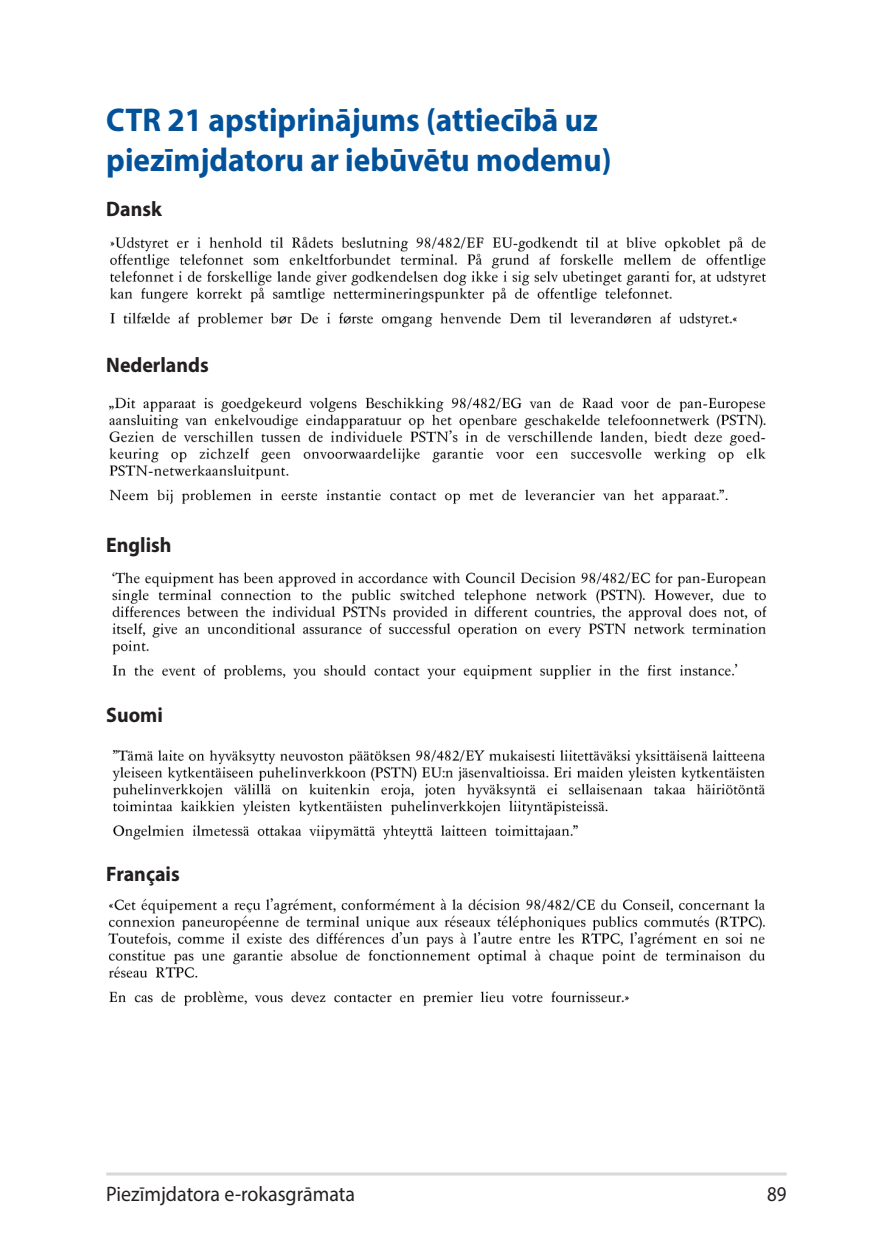
<style>
.page{position:relative;width:893px;height:1259px;background:#fff}
.page>*{position:absolute;margin:0;border:0;box-sizing:border-box;transform-origin:0 0}
.Heading_2{font:700 33px/39.6px "Myriad Pro";color:#01529a;scale:.95 1}
.Notices_Body_Text_Bo{font:700 21px "Myriad Pro";color:#231f20;scale:.95 1}
.t1{font:21px "Myriad Pro";color:#231f20;scale:.95 1}
.t2{font:21px "Myriad Pro";color:#231f20;scale:.9 1}
</style>
<div class="page">
<hr style="left:106px;top:1172px;width:681px;height:3px;background:#d8d8d8">
<img style="left:110px;top:236px;width:657px;height:92px">
<img style="left:109px;top:397px;width:657px;height:108px">
<img style="left:112px;top:572px;width:655px;height:108px">
<img style="left:112px;top:749px;width:653px;height:91px">
<img style="left:108px;top:898px;width:657px;height:108px">
<p class="Heading_2" style="left:106px;top:99px;width:533px">CTR 21 apstiprinājums (attiecībā uz piezīmjdatoru ar iebūvētu modemu)</p>
<p class="Notices_Body_Text_Bo" style="left:106px;top:195px;width:60px">Dansk</p>
<p class="Notices_Body_Text_Bo" style="left:106px;top:351px;width:109px">Nederlands</p>
<p class="Notices_Body_Text_Bo" style="left:106px;top:531px;width:70px">English</p>
<p class="Notices_Body_Text_Bo" style="left:106px;top:701px;width:61px">Suomi</p>
<p class="Notices_Body_Text_Bo" style="left:106px;top:860px;width:79px">Français</p>
<p class="t1" style="left:106px;top:1180px;width:263px">Piezīmjdatora e-rokasgrāmata</p>
<p class="t2" style="left:767px;top:1180px;width:23px">89</p>
</div>
